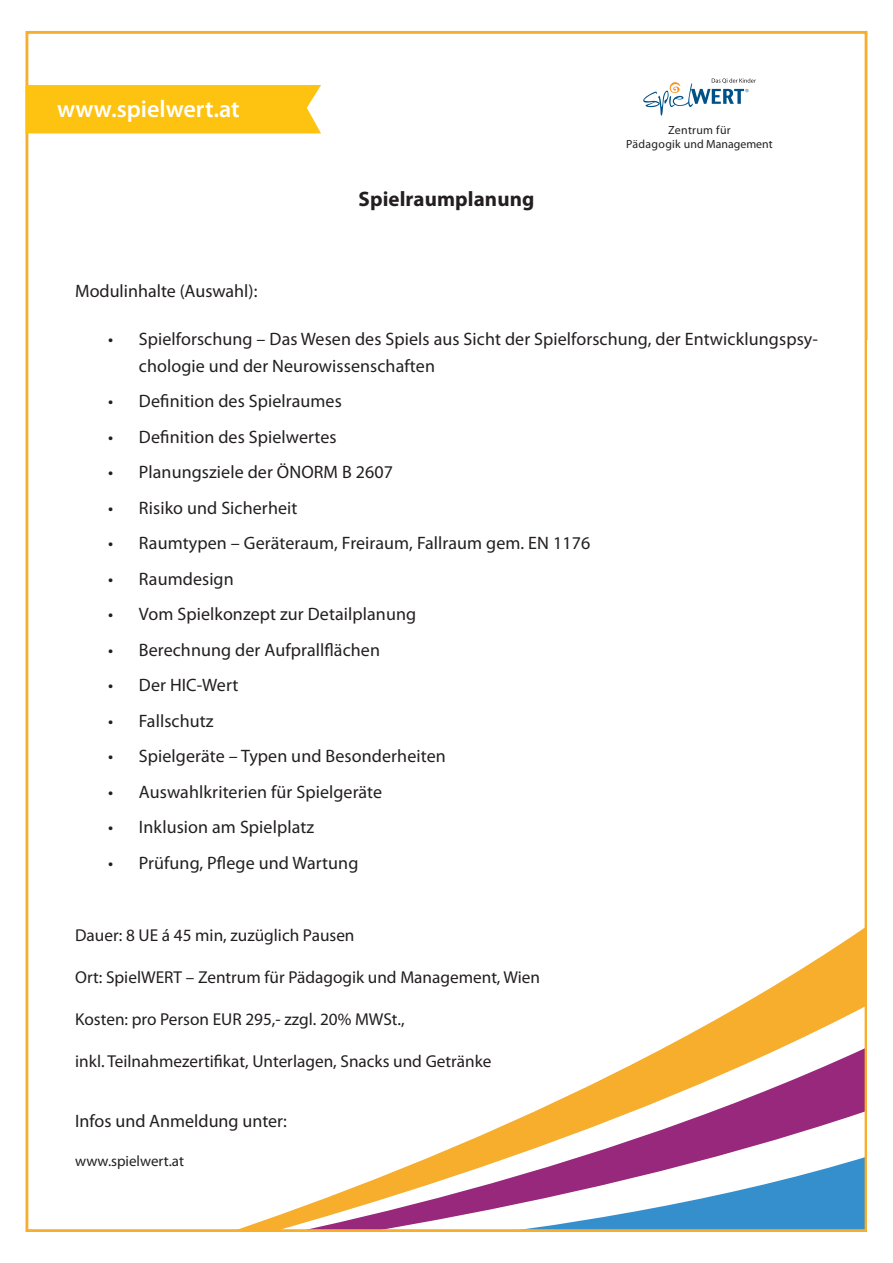
<style>
.page{position:relative;width:893px;height:1263px;background:#fff}
.page>*{position:absolute;margin:0;border:0;box-sizing:border-box;transform-origin:0 0}
.t1{font:600 24.15px "Myriad Pro";color:#fff}
.Lauftext{font:700 21px "Myriad Pro";letter-spacing:.005em;color:#231f20}
.Default{font:18px/27px "Myriad Pro";letter-spacing:.005em;color:#231f20}
.Pa2{font:18px "Myriad Pro";color:#221e1f}
.Pa2-2{font:17.25px "Myriad Pro";color:#221e1f}
.Default-2{font:15px "Myriad Pro";color:#231f20}
.t2{font:11.85px/14.2px "Myriad Pro";letter-spacing:.02em;color:#231f20;text-align:center}
</style>
<div class="page">
<svg style="left:25px;top:823px;width:838px;height:409px"></svg>
<div style="left:26px;top:85px;width:295px;height:48px;background:#fec210"></div>
<svg style="left:643px;top:78px;width:113px;height:38px"></svg>
<p class="t1" style="left:57px;top:94px;width:184px">www.spielwert.at</p>
<p class="Lauftext" style="left:359px;top:186px;width:177px">Spielraumplanung</p>
<p class="t2" style="left:626px;top:123px;width:148px">Zentrum für<br>Pädagogik und Management</p>
<p class="Pa2" style="left:75px;top:280px;width:184px">Modulinhalte (Auswahl):</p>
<p class="Default" style="left:139px;top:325px;width:680px;text-indent:-31px">• Spielforschung – Das Wesen des Spiels aus Sicht der Spielforschung, der Entwicklungspsy&shy;chologie und der Neurowissenschaften</p>
<p class="Default" style="left:108px;top:387px;width:235px">• Definition des Spielraumes</p>
<p class="Default" style="left:108px;top:423px;width:230px">• Definition des Spielwertes</p>
<p class="Default" style="left:108px;top:458px;width:286px">• Planungsziele der ÖNORM B 2607</p>
<p class="Default" style="left:108px;top:494px;width:191px">• Risiko und Sicherheit</p>
<p class="Default" style="left:108px;top:529px;width:484px">• Raumtypen – Geräteraum, Freiraum, Fallraum gem. EN 1176</p>
<p class="Default" style="left:108px;top:565px;width:127px">• Raumdesign</p>
<p class="Default" style="left:108px;top:600px;width:309px">• Vom Spielkonzept zur Detailplanung</p>
<p class="Default" style="left:108px;top:636px;width:273px">• Berechnung der Aufprallflächen</p>
<p class="Default" style="left:108px;top:671px;width:132px">• Der HIC-Wert</p>
<p class="Default" style="left:108px;top:707px;width:107px">• Fallschutz</p>
<p class="Default" style="left:108px;top:742px;width:339px">• Spielgeräte – Typen und Besonderheiten</p>
<p class="Default" style="left:108px;top:778px;width:276px">• Auswahlkriterien für Spielgeräte</p>
<p class="Default" style="left:108px;top:813px;width:207px">• Inklusion am Spielplatz</p>
<p class="Default" style="left:108px;top:849px;width:252px">• Prüfung, Pflege und Wartung</p>
<p class="Pa2-2" style="left:75px;top:924px;width:281px">Dauer: 8 UE á 45 min, zuzüglich Pausen</p>
<p class="Pa2-2" style="left:75px;top:966px;width:467px">Ort: SpielWERT – Zentrum für Pädagogik und Management, Wien</p>
<p class="Pa2-2" style="left:75px;top:1008px;width:331px">Kosten: pro Person EUR 295,- zzgl. 20% MWSt.,</p>
<p class="Pa2-2" style="left:75px;top:1050px;width:418px">inkl. Teilnahmezertifikat, Unterlagen, Snacks und Getränke</p>
<p class="Default" style="left:75px;top:1107px;width:213px">Infos und Anmeldung unter:</p>
<p class="Default-2" style="left:75px;top:1152px;width:110px">www.spielwert.at</p>
</div>
